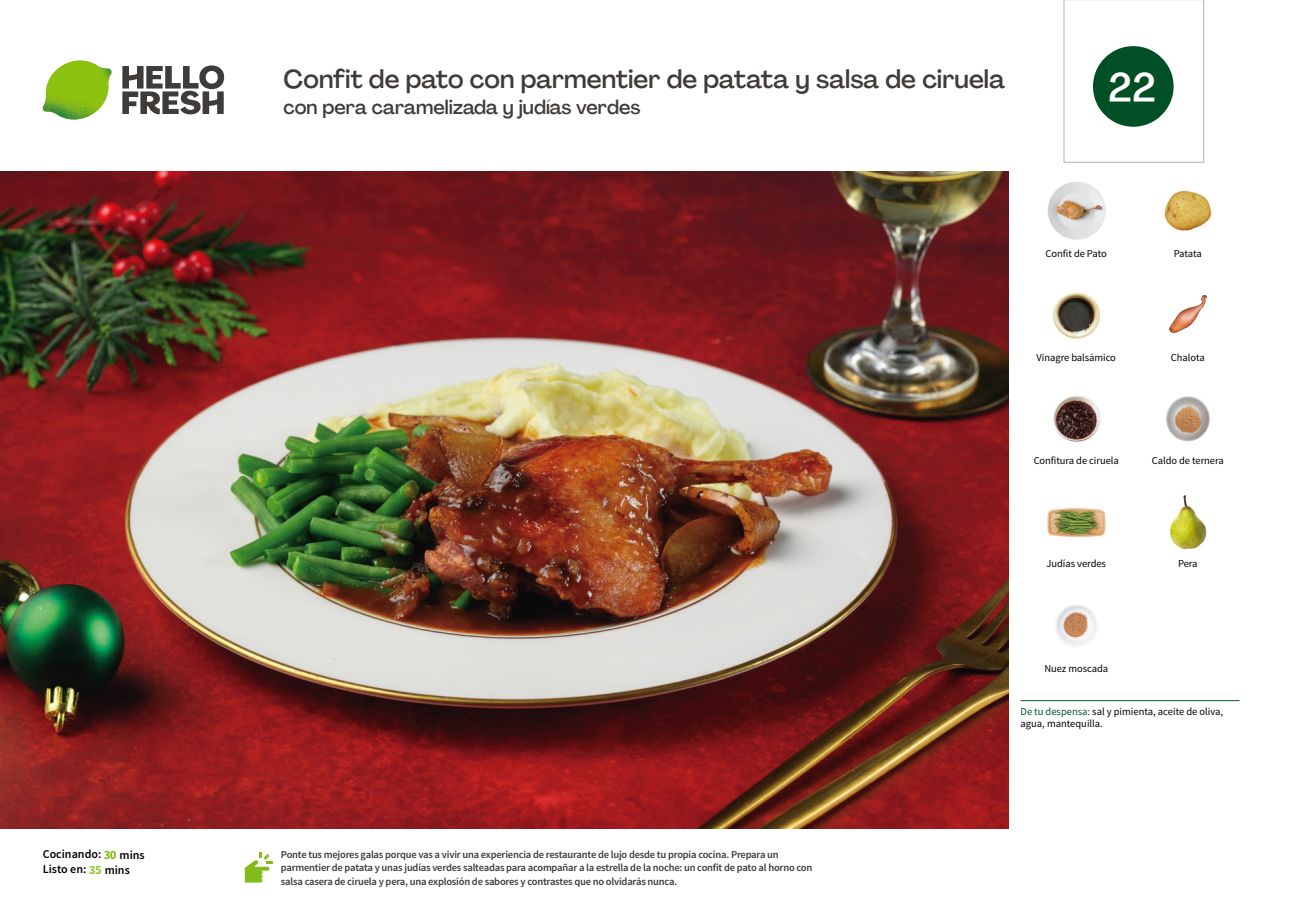
<style>
.page{position:relative;width:1289px;height:919px;background:#fff}
.page>*{position:absolute;margin:0;border:0;box-sizing:border-box;transform-origin:0 0}
.t1{font:500 40.5px "Agrandir";color:#fff}
.t2{font:500 25.5px "Agrandir";color:#3e3b39}
.t3{font:500 19.5px "Agrandir";color:#3e3b39}
.t4{font:600 12px/15px "Source Sans Pro";color:#000}
.t5{font:600 10.5px/13.5px "Source Sans Pro";letter-spacing:-.02em;color:#3e3b39}
.t6{font:10.5px/12px "Source Sans Pro";letter-spacing:-.005em;color:#000}
.s1{font-weight:700;font-size:12.75px;color:#81bc19}
.s2{font-weight:700;font-size:12.75px;color:#93c53b}
.s3{color:#005923}
</style>
<div class="page">
<svg style="left:122px;top:65px;width:102px;height:49px"></svg>
<svg style="left:43px;top:60px;width:69px;height:60px"></svg>
<img style="left:47px;top:61px;width:33px;height:26px">
<img style="left:0;top:172px;width:1008px;height:656px">
<hr style="left:1020px;top:700px;width:219px;height:1px;background:#005923">
<svg style="left:245px;top:852px;width:28px;height:30px"></svg>
<img style="left:1047px;top:182px;width:57px;height:57px">
<img style="left:1164px;top:191px;width:48px;height:40px">
<img style="left:1168px;top:295px;width:40px;height:39px">
<img style="left:1053px;top:292px;width:48px;height:47px">
<img style="left:1166px;top:396px;width:44px;height:46px">
<img style="left:1053px;top:395px;width:48px;height:47px">
<img style="left:1169px;top:495px;width:38px;height:55px">
<img style="left:1047px;top:508px;width:57px;height:29px">
<img style="left:1056px;top:605px;width:41px;height:42px">
<svg style="left:1063px;top:0;width:141px;height:163px"></svg>
<h2 class="t2" style="left:283px;top:63px;width:723px">Confit de pato con parmentier de patata y salsa de ciruela</h2>
<h3 class="t3" style="left:283px;top:95px;width:358px">con pera caramelizada y judías verdes</h3>
<h1 class="t1" style="left:1107px;top:63px;width:49px">22</h1>
<p class="t4" style="left:43px;top:847px;width:103px">Cocinando: <span class="s1">30</span> mins<br>Listo en: <span class="s2">35</span> mins</p>
<p class="t5" style="left:281px;top:847px;width:533px">Ponte tus mejores galas porque vas a vivir una experiencia de restaurante de lujo desde tu propia cocina. Prepara un parmentier de patata y unas judías verdes salteadas para acompañar a la estrella de la noche: un confit de pato al horno con salsa casera de ciruela y pera, una explosión de sabores y contrastes que no olvidarás nunca.</p>
<p class="t6" style="left:1045px;top:247px;width:63px">Confit de Pato</p>
<p class="t6" style="left:1173px;top:247px;width:30px">Patata</p>
<p class="t6" style="left:1036px;top:352px;width:81px">Vinagre balsámico</p>
<p class="t6" style="left:1170px;top:352px;width:35px">Chalota</p>
<p class="t6" style="left:1033px;top:454px;width:87px">Confitura de ciruela</p>
<p class="t6" style="left:1151px;top:454px;width:73px">Caldo de ternera</p>
<p class="t6" style="left:1046px;top:558px;width:61px">Judías verdes</p>
<p class="t6" style="left:1177px;top:558px;width:21px">Pera</p>
<p class="t6" style="left:1044px;top:662px;width:65px">Nuez moscada</p>
<p class="t6" style="left:1020px;top:705px;width:204px"><span class="s3">De tu despensa:</span> sal y pimienta, aceite de oliva, agua, mantequilla.</p>
</div>
